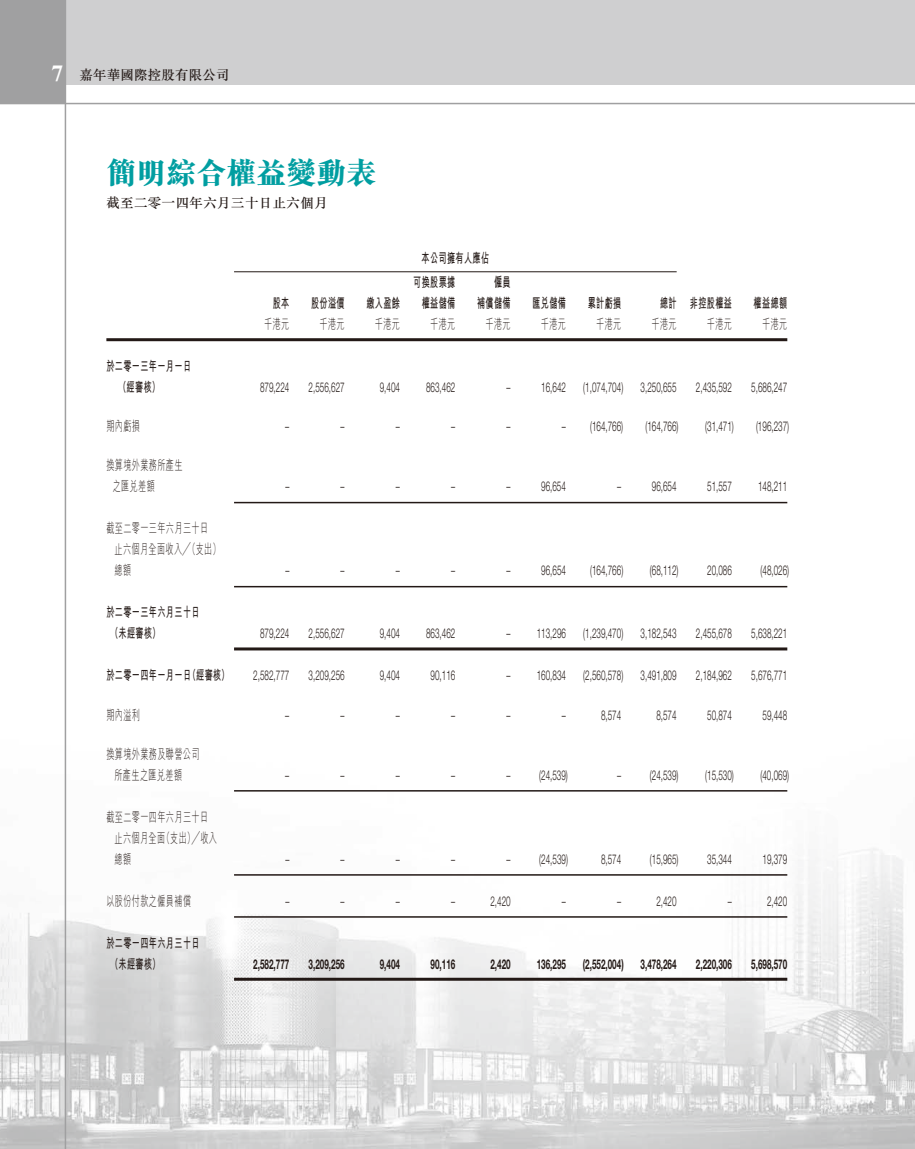
<style>
.page{position:relative;width:915px;height:1149px;background:#fff}
.page>*{position:absolute;margin:0;border:0;box-sizing:border-box;transform-origin:0 0}
.t1{font:800 30px "M Sung HK";color:#009ea1}
.t2{font:700 22.5px "Times New Roman MT Std";color:#fff}
.t3{font:300 13.5px "Helvetica Neue LT Std";color:#231916;scale:.6 1}
.t4{font:300 13.5px/21px "M Hei HK";letter-spacing:.05em;color:#231916;scale:.6 1}
.t5{font:700 13.5px "M Hei HK";letter-spacing:.05em;color:#231916;scale:.6 1}
.t6{font:700 13.5px "Helvetica Neue LT Std";color:#231916;scale:.6 1}
.t7{font:500 13.5px "M Sung HK";letter-spacing:.025em;color:#231916}
</style>
<div class="page">
<img style="left:0;top:85px;width:914px;height:1063px">
<div style="left:0;top:0;width:914px;height:85px;background:#cfcfd0"></div>
<div style="left:0;top:0;width:65px;height:103px;background:#a0a0a1"></div>
<hr style="left:65px;top:0;width:1px;height:1148px;background:#a0a0a1">
<hr style="left:0;top:103px;width:914px;height:1px;background:#a0a0a1">
<hr style="left:234px;top:271px;width:442px;height:1px;background:#231916">
<hr style="left:106px;top:338px;width:681px;height:3px;background:#231916">
<hr style="left:234px;top:501px;width:553px;height:2px;background:#231916">
<hr style="left:234px;top:585px;width:553px;height:2px;background:#231916">
<hr style="left:234px;top:647px;width:553px;height:3px;background:#231916">
<hr style="left:234px;top:789px;width:553px;height:2px;background:#231916">
<hr style="left:234px;top:873px;width:553px;height:2px;background:#231916">
<hr style="left:234px;top:915px;width:553px;height:2px;background:#231916">
<hr style="left:234px;top:977px;width:553px;height:3px;background:#231916">
<h2 class="t2" style="left:52px;top:59px;width:13px">7</h2>
<p class="t7" style="left:80px;top:65px;width:151px">嘉年華國際控股有限公司</p>
<h1 class="t1" style="left:106px;top:152px;width:271px">簡明綜合權益變動表</h1>
<p class="t7" style="left:106px;top:193px;width:223px">截至二零一四年六月三十日止六個月</p>
<p class="t5" style="left:421px;top:248px;width:114px">本公司擁有人應佔</p>
<p class="t5" style="left:413px;top:272px;width:72px">可換股票據</p>
<p class="t5" style="left:494px;top:272px;width:29px">僱員</p>
<p class="t5" style="left:273px;top:293px;width:29px">股本</p>
<p class="t5" style="left:311px;top:293px;width:58px">股份溢價</p>
<p class="t5" style="left:366px;top:293px;width:58px">繳入盈餘</p>
<p class="t5" style="left:421px;top:293px;width:58px">權益儲備</p>
<p class="t5" style="left:477px;top:293px;width:58px">補償儲備</p>
<p class="t5" style="left:532px;top:293px;width:58px">匯兌儲備</p>
<p class="t5" style="left:587px;top:293px;width:58px">累計虧損</p>
<p class="t5" style="left:659px;top:293px;width:29px">總計</p>
<p class="t5" style="left:689px;top:293px;width:72px">非控股權益</p>
<p class="t5" style="left:753px;top:293px;width:58px">權益總額</p>
<p class="t4" style="left:264px;top:313px;width:43px">千港元</p>
<p class="t4" style="left:319px;top:313px;width:43px">千港元</p>
<p class="t4" style="left:375px;top:313px;width:43px">千港元</p>
<p class="t4" style="left:430px;top:313px;width:43px">千港元</p>
<p class="t4" style="left:485px;top:313px;width:43px">千港元</p>
<p class="t4" style="left:540px;top:313px;width:43px">千港元</p>
<p class="t4" style="left:596px;top:313px;width:43px">千港元</p>
<p class="t4" style="left:651px;top:313px;width:43px">千港元</p>
<p class="t4" style="left:706px;top:313px;width:43px">千港元</p>
<p class="t4" style="left:761px;top:313px;width:43px">千港元</p>
<p class="t5" style="left:106px;top:356px;width:143px">於二零一三年一月一日</p>
<p class="t5" style="left:118px;top:377px;width:70px">（經審核(</p>
<p class="t3" style="left:260px;top:379px;width:50px">879,224</p>
<p class="t3" style="left:308px;top:379px;width:62px">2,556,627</p>
<p class="t3" style="left:379px;top:379px;width:35px">9,404</p>
<p class="t3" style="left:426px;top:379px;width:50px">863,462</p>
<p class="t3" style="left:506px;top:379px;width:8px">–</p>
<p class="t3" style="left:541px;top:379px;width:43px">16,642</p>
<p class="t3" style="left:583px;top:379px;width:68px">)1,074,704(</p>
<p class="t3" style="left:640px;top:379px;width:62px">3,250,655</p>
<p class="t3" style="left:695px;top:379px;width:62px">2,435,592</p>
<p class="t3" style="left:751px;top:379px;width:62px">5,686,247</p>
<p class="t4" style="left:106px;top:415px;width:58px">期內虧損</p>
<p class="t4" style="left:106px;top:454px;width:128px">換算境外業務所產生</p>
<p class="t3" style="left:285px;top:418px;width:8px">–</p>
<p class="t3" style="left:340px;top:418px;width:8px">–</p>
<p class="t3" style="left:396px;top:418px;width:8px">–</p>
<p class="t3" style="left:451px;top:418px;width:8px">–</p>
<p class="t3" style="left:506px;top:418px;width:8px">–</p>
<p class="t3" style="left:561px;top:418px;width:8px">–</p>
<p class="t3" style="left:590px;top:418px;width:57px">)164,766(</p>
<p class="t3" style="left:645px;top:418px;width:57px">)164,766(</p>
<p class="t3" style="left:705px;top:418px;width:49px">)31,471(</p>
<p class="t3" style="left:755px;top:418px;width:57px">)196,237(</p>
<p class="t4" style="left:113px;top:475px;width:72px">之匯兌差額</p>
<p class="t4" style="left:114px;top:517px;width:178px;text-indent:-8px">截至二零一三年六月三十日<br>止六個月全面收入╱（支出(</p>
<p class="t3" style="left:285px;top:478px;width:8px">–</p>
<p class="t3" style="left:340px;top:478px;width:8px">–</p>
<p class="t3" style="left:396px;top:478px;width:8px">–</p>
<p class="t3" style="left:451px;top:478px;width:8px">–</p>
<p class="t3" style="left:506px;top:478px;width:8px">–</p>
<p class="t3" style="left:541px;top:478px;width:43px">96,654</p>
<p class="t3" style="left:617px;top:478px;width:8px">–</p>
<p class="t3" style="left:651px;top:478px;width:43px">96,654</p>
<p class="t3" style="left:707px;top:478px;width:43px">51,557</p>
<p class="t3" style="left:757px;top:478px;width:50px">148,211</p>
<p class="t4" style="left:114px;top:559px;width:29px">總額</p>
<p class="t5" style="left:106px;top:602px;width:157px">於二零一三年六月三十日</p>
<p class="t3" style="left:285px;top:562px;width:8px">–</p>
<p class="t3" style="left:340px;top:562px;width:8px">–</p>
<p class="t3" style="left:396px;top:562px;width:8px">–</p>
<p class="t3" style="left:451px;top:562px;width:8px">–</p>
<p class="t3" style="left:506px;top:562px;width:8px">–</p>
<p class="t3" style="left:541px;top:562px;width:43px">96,654</p>
<p class="t3" style="left:590px;top:562px;width:57px">)164,766(</p>
<p class="t3" style="left:649px;top:562px;width:49px">)68,112(</p>
<p class="t3" style="left:707px;top:562px;width:43px">20,086</p>
<p class="t3" style="left:760px;top:562px;width:49px">)48,026(</p>
<p class="t5" style="left:110px;top:623px;width:85px">（未經審核(</p>
<p class="t3" style="left:260px;top:625px;width:50px">879,224</p>
<p class="t3" style="left:308px;top:625px;width:62px">2,556,627</p>
<p class="t3" style="left:379px;top:625px;width:35px">9,404</p>
<p class="t3" style="left:426px;top:625px;width:50px">863,462</p>
<p class="t3" style="left:506px;top:625px;width:8px">–</p>
<p class="t3" style="left:536px;top:625px;width:50px">113,296</p>
<p class="t3" style="left:583px;top:625px;width:68px">)1,239,470(</p>
<p class="t3" style="left:640px;top:625px;width:62px">3,182,543</p>
<p class="t3" style="left:695px;top:625px;width:62px">2,455,678</p>
<p class="t3" style="left:751px;top:625px;width:62px">5,638,221</p>
<p class="t5" style="left:188px;top:665px;width:70px">（經審核(</p>
<p class="t5" style="left:106px;top:665px;width:143px">於二零一四年一月一日</p>
<p class="t3" style="left:253px;top:667px;width:62px">2,582,777</p>
<p class="t3" style="left:308px;top:667px;width:62px">3,209,256</p>
<p class="t3" style="left:379px;top:667px;width:35px">9,404</p>
<p class="t3" style="left:430px;top:667px;width:43px">90,116</p>
<p class="t3" style="left:506px;top:667px;width:8px">–</p>
<p class="t3" style="left:536px;top:667px;width:50px">160,834</p>
<p class="t3" style="left:583px;top:667px;width:68px">)2,560,578(</p>
<p class="t3" style="left:640px;top:667px;width:62px">3,491,809</p>
<p class="t3" style="left:695px;top:667px;width:62px">2,184,962</p>
<p class="t3" style="left:751px;top:667px;width:62px">5,676,771</p>
<p class="t4" style="left:106px;top:703px;width:58px">期內溢利</p>
<p class="t4" style="left:106px;top:742px;width:157px">換算境外業務及聯營公司</p>
<p class="t3" style="left:285px;top:706px;width:8px">–</p>
<p class="t3" style="left:340px;top:706px;width:8px">–</p>
<p class="t3" style="left:396px;top:706px;width:8px">–</p>
<p class="t3" style="left:451px;top:706px;width:8px">–</p>
<p class="t3" style="left:506px;top:706px;width:8px">–</p>
<p class="t3" style="left:561px;top:706px;width:8px">–</p>
<p class="t3" style="left:600px;top:706px;width:35px">8,574</p>
<p class="t3" style="left:656px;top:706px;width:35px">8,574</p>
<p class="t3" style="left:707px;top:706px;width:43px">50,874</p>
<p class="t3" style="left:762px;top:706px;width:43px">59,448</p>
<p class="t4" style="left:114px;top:763px;width:114px">所產生之匯兌差額</p>
<p class="t4" style="left:162px;top:805px;width:93px;text-indent:-56px">截至二零一四年六月三十日（支出）╱收入</p>
<p class="t4" style="left:114px;top:826px;width:86px">止六個月全面</p>
<p class="t3" style="left:285px;top:766px;width:8px">–</p>
<p class="t3" style="left:340px;top:766px;width:8px">–</p>
<p class="t3" style="left:396px;top:766px;width:8px">–</p>
<p class="t3" style="left:451px;top:766px;width:8px">–</p>
<p class="t3" style="left:506px;top:766px;width:8px">–</p>
<p class="t3" style="left:539px;top:766px;width:49px">)24,539(</p>
<p class="t3" style="left:617px;top:766px;width:8px">–</p>
<p class="t3" style="left:649px;top:766px;width:49px">)24,539(</p>
<p class="t3" style="left:705px;top:766px;width:49px">)15,530(</p>
<p class="t3" style="left:760px;top:766px;width:49px">)40,069(</p>
<p class="t4" style="left:114px;top:847px;width:29px">總額</p>
<p class="t3" style="left:285px;top:850px;width:8px">–</p>
<p class="t3" style="left:340px;top:850px;width:8px">–</p>
<p class="t3" style="left:396px;top:850px;width:8px">–</p>
<p class="t3" style="left:451px;top:850px;width:8px">–</p>
<p class="t3" style="left:506px;top:850px;width:8px">–</p>
<p class="t3" style="left:539px;top:850px;width:49px">)24,539(</p>
<p class="t3" style="left:601px;top:850px;width:35px">8,574</p>
<p class="t3" style="left:649px;top:850px;width:49px">)15,965(</p>
<p class="t3" style="left:707px;top:850px;width:43px">35,344</p>
<p class="t3" style="left:762px;top:850px;width:43px">19,379</p>
<p class="t4" style="left:106px;top:889px;width:143px">以股份付款之僱員補償</p>
<p class="t5" style="left:106px;top:932px;width:157px">於二零一四年六月三十日</p>
<p class="t3" style="left:285px;top:892px;width:8px">–</p>
<p class="t3" style="left:340px;top:892px;width:8px">–</p>
<p class="t3" style="left:396px;top:892px;width:8px">–</p>
<p class="t3" style="left:451px;top:892px;width:8px">–</p>
<p class="t3" style="left:490px;top:892px;width:35px">2,420</p>
<p class="t3" style="left:561px;top:892px;width:8px">–</p>
<p class="t3" style="left:617px;top:892px;width:8px">–</p>
<p class="t3" style="left:656px;top:892px;width:35px">2,420</p>
<p class="t3" style="left:727px;top:892px;width:8px">–</p>
<p class="t3" style="left:766px;top:892px;width:35px">2,420</p>
<p class="t5" style="left:110px;top:953px;width:85px">（未經審核(</p>
<p class="t6" style="left:253px;top:955px;width:62px">2,582,777</p>
<p class="t6" style="left:308px;top:955px;width:62px">3,209,256</p>
<p class="t6" style="left:379px;top:955px;width:35px">9,404</p>
<p class="t6" style="left:430px;top:955px;width:43px">90,116</p>
<p class="t6" style="left:490px;top:955px;width:35px">2,420</p>
<p class="t6" style="left:536px;top:955px;width:50px">136,295</p>
<p class="t6" style="left:582px;top:955px;width:70px">)2,552,004(</p>
<p class="t6" style="left:640px;top:955px;width:62px">3,478,264</p>
<p class="t6" style="left:695px;top:955px;width:62px">2,220,306</p>
<p class="t6" style="left:751px;top:955px;width:62px">5,698,570</p>
</div>
